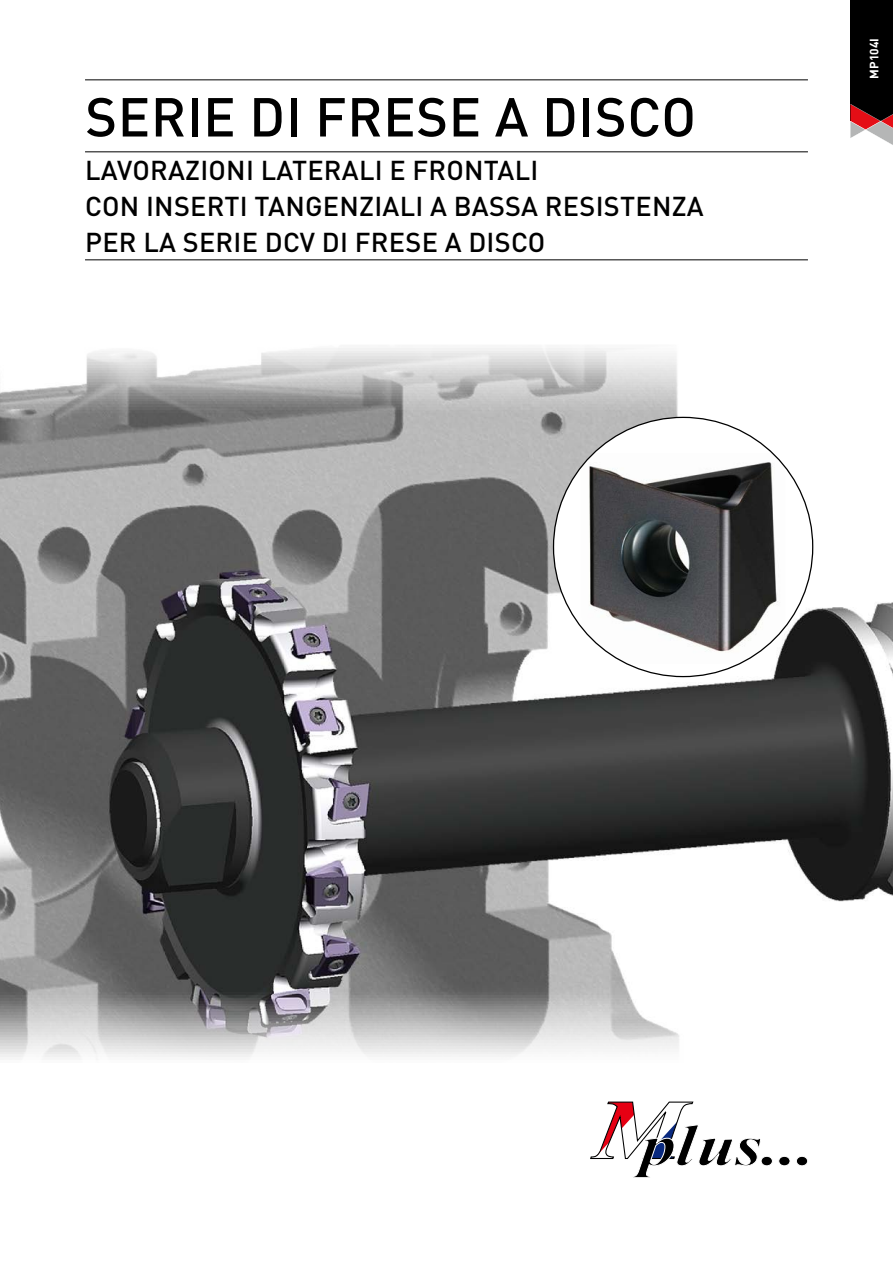
<style>
.page{position:relative;width:893px;height:1263px;background:#fff}
.page>*{position:absolute;margin:0;border:0;box-sizing:border-box;transform-origin:0 0}
.MHG_Headline_36_36pt{font:500 54px "DIN Pro";letter-spacing:.01em;color:#000}
.MHG_Subline_18_24pt{font:500 27px/36px "DIN Pro";letter-spacing:.01em;color:#000}
.MHG_Register_Marker{font:700 12px "DIN Pro";letter-spacing:.005em;color:#fff}
</style>
<div class="page">
<svg style="left:590px;top:1101px;width:218px;height:77px"></svg>
<div style="left:850px;top:0;width:43px;height:121px;background:#000"></div>
<svg style="left:850px;top:104px;width:43px;height:41px"></svg>
<img style="left:0;top:348px;width:893px;height:709px">
<div style="left:553px;top:417px;width:260px;height:260px;background:#fff;border-radius:50%"></div>
<img style="left:581px;top:453px;width:204px;height:211px">
<hr style="left:85px;top:79px;width:723px;height:1px;background:#000">
<hr style="left:85px;top:151px;width:723px;height:1px;background:#000">
<hr style="left:85px;top:259px;width:723px;height:1px;background:#000">
<p class="MHG_Headline_36_36pt" style="left:85px;top:73px;width:612px">SERIE DI FRESE A DISCO</p>
<p class="MHG_Subline_18_24pt" style="left:85px;top:149px;width:620px">LAVORAZIONI LATERALI E FRONTALI<br>CON INSERTI TANGENZIALI A BASSA RESISTENZA<br>PER LA SERIE DCV DI FRESE A DISCO</p>
<p class="MHG_Register_Marker" style="left:864px;top:79px;width:42px;rotate:-90deg">MP104I</p>
</div>
